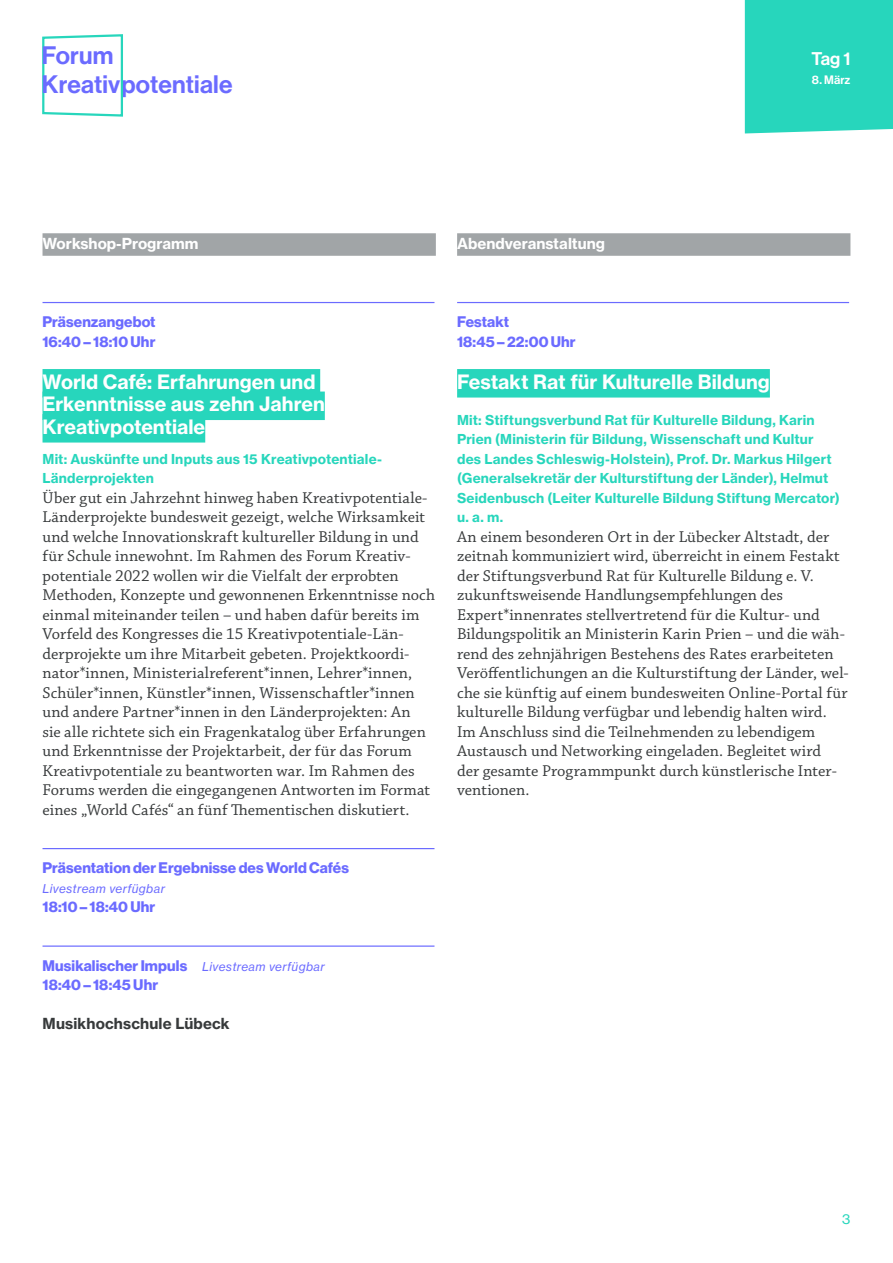
<style>
.page{position:relative;width:893px;height:1263px;background:#fff}
.page>*{position:absolute;margin:0;border:0;box-sizing:border-box;transform-origin:0 0}
.t1{font:24.75px "N Haas Grotesk DS Pro 65 Md";letter-spacing:.01em;color:#6b6bff}
.t2{font:19.5px/22.5px "N Haas Grotesk TX Pro 75 Bd";color:#fff}
.t3{font:18px "N Haas Grotesk DS Pro 65 Md";color:#fff}
.t4{font:16.5px/19.5px "Chaparral Pro";letter-spacing:.005em;color:#373a3b}
.t5{font:15px/19.5px "N Haas Grotesk DS Pro 75 Bd";letter-spacing:.01em;color:#6b6bff}
.t6{font:15px "N Haas Grotesk TX Pro 75 Bd";color:#fff}
.t7{font:15px "N Haas Grotesk TX Pro 75 Bd";letter-spacing:.01em;color:#373a3b}
.t8{font:13.5px/19.5px "N Haas Grotesk TX Pro 75 Bd";letter-spacing:.015em;color:#27d6bc}
.t9{font:13.5px "N Haas Grotesk TX Pro 55 Rg";color:#27d6bc}
.t10{font:12px "N Haas Grotesk TX Pro 56 It";letter-spacing:.03em;color:#6b6bff}
.t11{font:12px "N Haas Grotesk DS Pro 65 Md";color:#fff}
.s1{font-family:"N Haas Grotesk TX Pro 56 It";font-size:12px}
</style>
<div class="page">
<div style="left:43px;top:233px;width:393px;height:23px;background:#a1a5a7"></div>
<div style="left:43px;top:369px;width:277px;height:29px;background:#27d6bc"></div>
<div style="left:43px;top:392px;width:282px;height:28px;background:#27d6bc"></div>
<div style="left:43px;top:414px;width:162px;height:29px;background:#27d6bc"></div>
<hr style="left:43px;top:302px;width:391px;height:1px;background:#6b6bff">
<hr style="left:43px;top:848px;width:391px;height:1px;background:#6b6bff">
<hr style="left:43px;top:945px;width:391px;height:2px;background:#6b6bff">
<div style="left:457px;top:233px;width:393px;height:23px;background:#a1a5a7"></div>
<div style="left:457px;top:369px;width:313px;height:29px;background:#27d6bc"></div>
<hr style="left:457px;top:302px;width:392px;height:1px;background:#6b6bff">
<div style="left:745px;top:0;width:148px;height:133px;background:#27d6bc"></div>
<svg style="left:42px;top:34px;width:81px;height:83px"></svg>
<h1 class="t1" style="left:42px;top:41px;width:73px">Forum</h1>
<h1 class="t1" style="left:42px;top:70px;width:192px">Kreativpotentiale</h1>
<p class="t3" style="left:812px;top:48px;width:40px">Tag 1</p>
<p class="t11" style="left:812px;top:73px;width:40px">8. März</p>
<p class="t6" style="left:43px;top:234px;width:157px">Workshop-Programm</p>
<p class="t6" style="left:457px;top:234px;width:149px">Abendveranstaltung</p>
<p class="t5" style="left:43px;top:312px;width:115px">Präsenzangebot<br>16:40 – 18:10 Uhr</p>
<p class="t2" style="left:43px;top:370px;width:284px">World Café: Erfahrungen und<br>Erkenntnisse aus zehn Jahren<br>Kreativpotentiale</p>
<p class="t8" style="left:43px;top:449px;width:341px">Mit: Auskünfte und Inputs aus 15 Kreativpotentiale-<br>Länderprojekten</p>
<p class="t4" style="left:43px;top:488px;width:394px">Über gut ein Jahrzehnt hinweg haben Kreativpotentiale-Länderprojekte bundesweit gezeigt, welche Wirksamkeit und welche Innovationskraft kultureller Bildung in und für Schule innewohnt. Im Rahmen des Forum Kreativ&shy;potentiale 2022 wollen wir die Vielfalt der erprobten Methoden, Konzepte und gewonnenen Erkenntnisse noch einmal miteinander teilen – und haben dafür bereits im Vorfeld des Kongresses die 15 Kreativpotentiale-Län&shy;derprojekte um ihre Mitarbeit gebeten. Projektkoordi&shy;nator*innen, Ministerialreferent*innen, Lehrer*innen, Schüler*innen, Künstler*innen, Wissenschaftler*innen und andere Partner*innen in den Länderprojekten: An<br>sie alle richtete sich ein Fragenkatalog über Erfahrungen und Erkenntnisse der Projektarbeit, der für das Forum Kreativpotentiale zu beantworten war. Im Rahmen des Forums werden die eingegangenen Antworten im Format eines „World Cafés“ an fünf Thementischen diskutiert.</p>
<p class="t5" style="left:43px;top:858px;width:308px">Präsentation der Ergebnisse des World Cafés</p>
<p class="t10" style="left:43px;top:881px;width:124px">Livestream verfügbar</p>
<p class="t5" style="left:43px;top:897px;width:114px">18:10 – 18:40 Uhr</p>
<p class="t5" style="left:43px;top:956px;width:284px">Musikalischer Impuls <span class="s1">Livestream verfügbar<br></span>18:40 – 18:45 Uhr</p>
<p class="t7" style="left:43px;top:1014px;width:189px">Musikhochschule Lübeck</p>
<p class="t5" style="left:457px;top:312px;width:120px">Festakt<br>18:45 – 22:00 Uhr</p>
<p class="t2" style="left:457px;top:370px;width:314px">Festakt Rat für Kulturelle Bildung</p>
<p class="t8" style="left:457px;top:410px;width:384px">Mit: Stiftungsverbund Rat für Kulturelle Bildung, Karin Prien (Ministerin für Bildung, Wissenschaft und Kultur des Landes Schleswig-Holstein), Prof. Dr. Markus Hilgert (Generalsekretär der Kulturstiftung der Länder), Helmut Seidenbusch (Leiter Kulturelle Bildung Stiftung Mercator) u. a. m.</p>
<p class="t4" style="left:457px;top:527px;width:393px">An einem besonderen Ort in der Lübecker Altstadt, der zeitnah kommuniziert wird, überreicht in einem Festakt der Stiftungsverbund Rat für Kulturelle Bildung e. V. zukunftsweisende Handlungsempfehlungen des Expert*innenrates stellvertretend für die Kultur- und Bildungspolitik an Ministerin Karin Prien – und die wäh&shy;rend des zehnjährigen Bestehens des Rates erarbeiteten Veröffentlichungen an die Kulturstiftung der Länder, wel&shy;che sie künftig auf einem bundesweiten Online-Portal für kulturelle Bildung verfügbar und lebendig halten wird.<br>Im Anschluss sind die Teilnehmenden zu lebendigem Austausch und Networking eingeladen. Begleitet wird<br>der gesamte Programmpunkt durch künstlerische Inter&shy;ventionen.</p>
<p class="t9" style="left:842px;top:1211px;width:10px">3</p>
</div>
